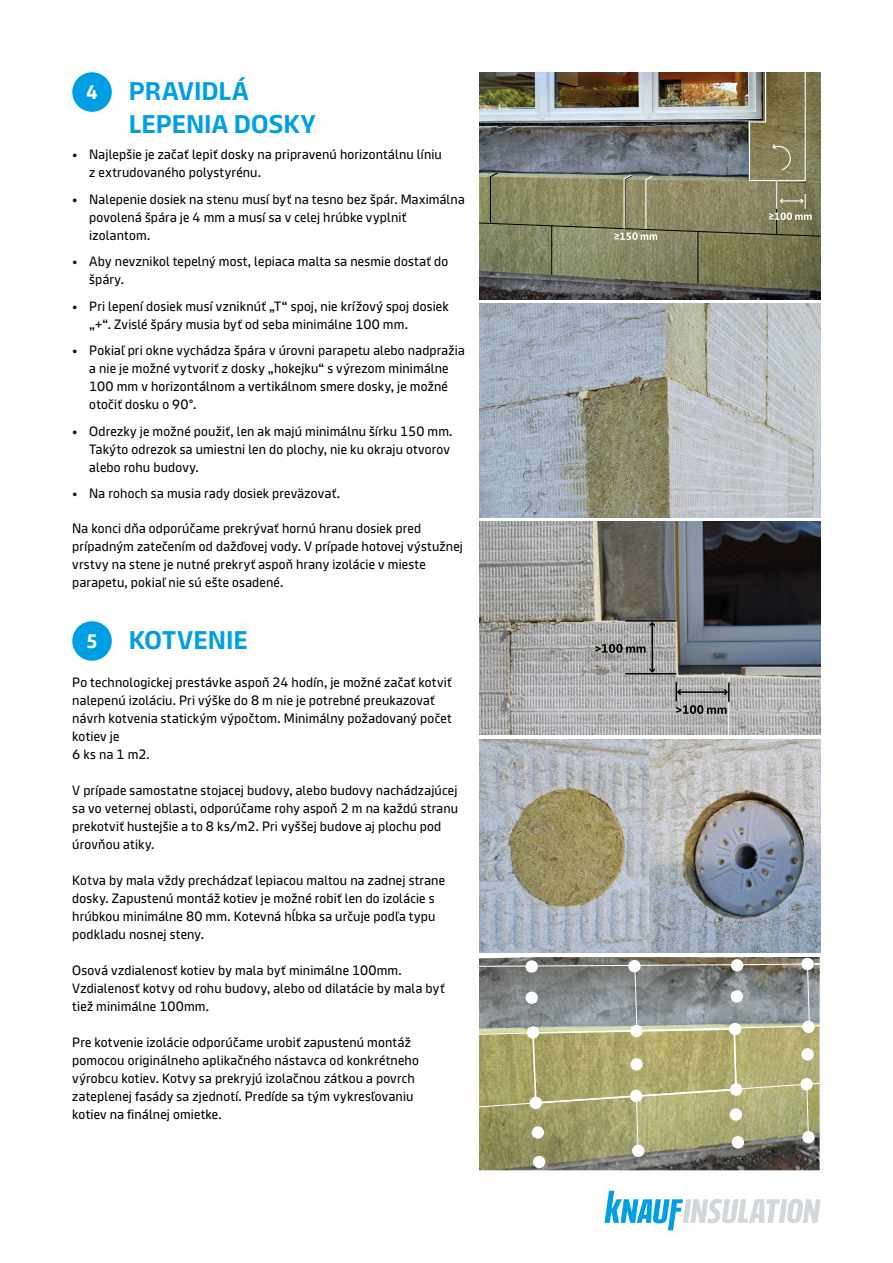
<style>
.page{position:relative;width:893px;height:1263px;background:#fff}
.page>*{position:absolute;margin:0;border:0;box-sizing:border-box;transform-origin:0 0}
.t1{font:700 25.5px/32.5px "Knauf";letter-spacing:.005em;color:#009fe3}
.t2{font:700 19.5px "Knauf";color:#fff}
.t3{font:13.5px/18px "Knauf";letter-spacing:.015em;color:#000}
.s1{font-size:19.5px;color:#fff}
</style>
<div class="page">
<img style="left:479px;top:521px;width:341px;height:213px">
<hr style="left:625px;top:620px;width:51px;height:2px;background:#000">
<hr style="left:625px;top:673px;width:51px;height:1px;background:#000">
<hr style="left:651px;top:623px;width:2px;height:48px;background:#000">
<svg style="left:650px;top:622px;width:5px;height:4px"></svg>
<svg style="left:650px;top:668px;width:5px;height:5px"></svg>
<hr style="left:728px;top:677px;width:1px;height:58px;background:#fff">
<hr style="left:728px;top:682px;width:2px;height:20px;background:#000">
<svg style="left:675px;top:682px;width:53px;height:32px;background:#919191"></svg>
<svg style="left:595px;top:644px;width:51px;height:9px"></svg>
<img style="left:479px;top:284px;width:341px;height:16px">
<img style="left:479px;top:72px;width:342px;height:212px">
<svg style="left:604px;top:1191px;width:217px;height:39px"></svg>
<div style="left:72px;top:72px;width:40px;height:40px;background:#009fe3;border-radius:50%"></div>
<img style="left:479px;top:304px;width:341px;height:213px">
<img style="left:479px;top:739px;width:342px;height:214px">
<img style="left:479px;top:957px;width:341px;height:213px">
<div style="left:802px;top:1131px;width:13px;height:12px;background:#fff;border-radius:50%"></div>
<svg style="left:802px;top:1021px;width:13px;height:12px"></svg>
<svg style="left:801px;top:958px;width:13px;height:12px"></svg>
<svg style="left:479px;top:960px;width:341px;height:13px;background:#8b877c"></svg>
<svg style="left:810px;top:1025px;width:10px;height:88px"></svg>
<svg style="left:479px;top:965px;width:331px;height:205px;background:#9d9c7b"></svg>
<div style="left:72px;top:621px;width:40px;height:40px;background:#009fe3;border-radius:50%"></div>
<h2 class="t2" style="left:86px;top:81px;width:13px">4</h2>
<h1 class="t1" style="left:129px;top:75px;width:188px">PRAVIDLÁ<br>LEPENIA DOSKY</h1>
<p class="t3" style="left:89px;top:145px;width:354px;text-indent:-17px">• Najlepšie je začať lepiť dosky na pripravenú horizontálnu líniu z extrudovaného polystyrénu.</p>
<p class="t3" style="left:89px;top:190px;width:377px;text-indent:-17px">• Nalepenie dosiek na stenu musí byť na tesno bez špár. Maximálna povolená špára je 4 mm a musí sa v celej hrúbke vyplniť izolantom.</p>
<p class="t3" style="left:89px;top:252px;width:360px;text-indent:-17px">• Aby nevznikol tepelný most, lepiaca malta sa nesmie dostať do špáry.</p>
<p class="t3" style="left:89px;top:297px;width:361px;text-indent:-17px">• Pri lepení dosiek musí vzniknúť „T“ spoj, nie krížový spoj dosiek „+“. Zvislé špáry musia byť od seba minimálne 100 mm.</p>
<p class="t3" style="left:89px;top:341px;width:377px;text-indent:-17px">• Pokiaľ pri okne vychádza špára v úrovni parapetu alebo nadpražia a nie je možné vytvoriť z dosky „hokejku“ s výrezom minimálne 100 mm v horizontálnom a vertikálnom smere dosky, je možné otočiť dosku o 90°.</p>
<p class="t3" style="left:89px;top:422px;width:365px;text-indent:-17px">• Odrezky je možné použiť, len ak majú minimálnu šírku 150 mm.<br>Takýto odrezok sa umiestni len do plochy, nie ku okraju otvorov alebo rohu budovy.</p>
<p class="t3" style="left:72px;top:484px;width:269px">• Na rohoch sa musia rady dosiek preväzovať.</p>
<p class="t3" style="left:72px;top:519px;width:392px">Na konci dňa odporúčame prekrývať hornú hranu dosiek pred prípadným zatečením od dažďovej vody. V prípade hotovej výstužnej vrstvy na stene je nutné prekryť aspoň hrany izolácie v mieste parapetu, pokiaľ nie sú ešte osadené.</p>
<h1 class="t1" style="left:86px;top:624px;width:163px"><span class="s1">5</span> KOTVENIE</h1>
<p class="t3" style="left:72px;top:673px;width:381px">Po technologickej prestávke aspoň 24 hodín, je možné začať kotviť nalepenú izoláciu. Pri výške do 8 m nie je potrebné preukazovať návrh kotvenia statickým výpočtom. Minimálny požadovaný počet kotiev je<br>6 ks na 1 m2.</p>
<p class="t3" style="left:72px;top:781px;width:387px">V prípade samostatne stojacej budovy, alebo budovy nachádzajúcej sa vo veternej oblasti, odporúčame rohy aspoň 2 m na každú stranu prekotviť hustejšie a to 8 ks/m2. Pri vyššej budove aj plochu pod úrovňou atiky.</p>
<p class="t3" style="left:72px;top:871px;width:374px">Kotva by mala vždy prechádzať lepiacou maltou na zadnej strane dosky. Zapustenú montáž kotiev je možné robiť len do izolácie s hrúbkou minimálne 80 mm. Kotevná hĺbka sa určuje podľa typu podkladu nosnej steny.</p>
<p class="t3" style="left:72px;top:961px;width:374px">Osová vzdialenosť kotiev by mala byť minimálne 100mm.<br>Vzdialenosť kotvy od rohu budovy, alebo od dilatácie by mala byť tiež minimálne 100mm.</p>
<p class="t3" style="left:72px;top:1033px;width:348px">Pre kotvenie izolácie odporúčame urobiť zapustenú montáž pomocou originálneho aplikačného nástavca od konkrétneho výrobcu kotiev. Kotvy sa prekryjú izolačnou zátkou a povrch zateplenej fasády sa zjednotí. Predíde sa tým vykresľovaniu kotiev na finálnej omietke.</p>
</div>
